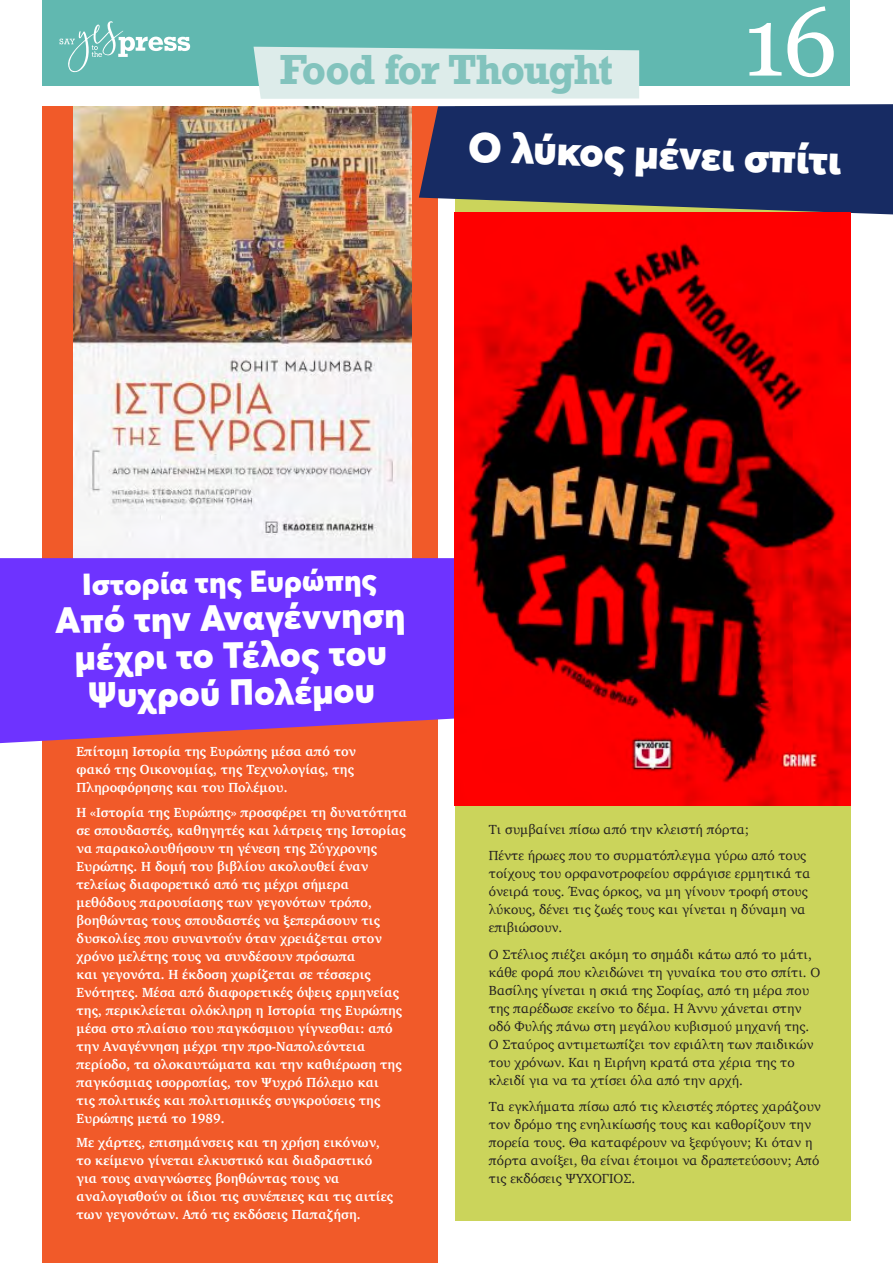
<style>
.page{position:relative;width:893px;height:1263px;background:#fff}
.page>*{position:absolute;margin:0;border:0;box-sizing:border-box;transform-origin:0 0}
.t1{font:97.5px "Georgia";color:#fff}
.t2{font:900 42px "Averta";color:#fff}
.t3{font:700 39.6px "Rockwell";letter-spacing:-.035em;color:#82c3bd}
.t4{font:900 36px/37.5px "Averta";color:#fff;text-align:center}
.t5{font:900 30px "Averta";color:#fff}
.t6{font:700 13.5px/18px "Charter";letter-spacing:.005em;color:#fff;scale:.96 1}
.t7{font:13.5px/18px "Charter";color:#231f20}
</style>
<div class="page">
<div style="left:43px;top:106px;width:395px;height:1157px;background:#f15a29"></div>
<img style="left:73px;top:106px;width:339px;height:452px">
<div style="left:43px;top:0;width:807px;height:85px;background:#61b8b0"></div>
<svg style="left:60px;top:21px;width:130px;height:51px"></svg>
<div style="left:254px;top:47px;width:385px;height:52px;background:#ddecea"></div>
<div style="left:455px;top:106px;width:395px;height:1114px;background:#cbd45b"></div>
<svg style="left:0;top:558px;width:455px;height:185px;background:#7636f2"></svg>
<svg style="left:419px;top:104px;width:474px;height:110px;background:#293763"></svg>
<img style="left:455px;top:212px;width:395px;height:594px">
<h3 class="t3" style="left:280px;top:44px;width:335px">Food for Thought</h3>
<h1 class="t1" style="left:743px;top:-29px;width:96px">16</h1>
<h2 class="t2" style="left:469px;top:120px;width:375px;rotate:2deg">Ο λύκος μένει σπίτι</h2>
<h3 class="t5" style="left:82px;top:565px;width:296px;rotate:-1deg">Ιστορία της Ευρώπης</h3>
<h3 class="t4" style="left:55px;top:601px;width:352px;rotate:-1deg">Από την Αναγέννηση μέχρι το Τέλος του<br>Ψυχρού Πολέμου</h3>
<p class="t6" style="left:77px;top:742px;width:293px">Επίτομη Ιστορία της Ευρώπης μέσα από τον φακό της Οικονομίας, της Τεχνολογίας, της<br>Πληροφόρησης και του Πολέμου.</p>
<p class="t6" style="left:77px;top:803px;width:346px">Η «Ιστορία της Ευρώπης» προσφέρει τη δυνατότητα σε σπουδαστές, καθηγητές και λάτρεις της Ιστορίας να παρακολουθήσουν τη γένεση της Σύγχρονης Ευρώπης. Η δομή του βιβλίου ακολουθεί έναν τελείως διαφορετικό από τις μέχρι σήμερα μεθόδους παρουσίασης των γεγονότων τρόπο, βοηθώντας τους σπουδαστές να ξεπεράσουν τις δυσκολίες που συναντούν όταν χρειάζεται στον χρόνο μελέτης τους να συνδέσουν πρόσωπα<br>και γεγονότα. Η έκδοση χωρίζεται σε τέσσερις Ενότητες. Μέσα από διαφορετικές όψεις ερμηνείας της, περικλείεται ολόκληρη η Ιστορία της Ευρώπης μέσα στο πλαίσιο του παγκόσμιου γίγνεσθαι: από την Αναγέννηση μέχρι την προ-Ναπολεόντεια περίοδο, τα ολοκαυτώματα και την καθιέρωση της παγκόσμιας ισορροπίας, τον Ψυχρό Πόλεμο και<br>τις πολιτικές και πολιτισμικές συγκρούσεις της Ευρώπης μετά το 1989.</p>
<p class="t6" style="left:77px;top:1133px;width:331px">Με χάρτες, επισημάνσεις και τη χρήση εικόνων, το κείμενο γίνεται ελκυστικό και διαδραστικό για τους αναγνώστες βοηθώντας τους να αναλογισθούν οι ίδιοι τις συνέπειες και τις αιτίες των γεγονότων. Από τις εκδόσεις Παπαζήση.</p>
<p class="t7" style="left:489px;top:816px;width:319px;line-height:26.5px">Τι συμβαίνει πίσω από την κλειστή πόρτα;<br>Πέντε ήρωες που το συρματόπλεγμα γύρω από τους</p>
<p class="t7" style="left:489px;top:865px;width:323px">τοίχους του ορφανοτροφείου σφράγισε ερμητικά τα όνειρά τους. Ένας όρκος, να μη γίνουν τροφή στους λύκους, δένει τις ζωές τους και γίνεται η δύναμη να επιβιώσουν.</p>
<p class="t7" style="left:489px;top:945px;width:333px">Ο Στέλιος πιέζει ακόμη το σημάδι κάτω από το μάτι, κάθε φορά που κλειδώνει τη γυναίκα του στο σπίτι. Ο Βασίλης γίνεται η σκιά της Σοφίας, από τη μέρα που της παρέδωσε εκείνο το δέμα. Η Άννυ χάνεται στην οδό Φυλής πάνω στη μεγάλου κυβισμού μηχανή της.<br>Ο Σταύρος αντιμετωπίζει τον εφιάλτη των παιδικών του χρόνων. Και η Ειρήνη κρατά στα χέρια της το κλειδί για να τα χτίσει όλα από την αρχή.</p>
<p class="t7" style="left:489px;top:1098px;width:333px">Τα εγκλήματα πίσω από τις κλειστές πόρτες χαράζουν τον δρόμο της ενηλικίωσής τους και καθορίζουν την πορεία τους. Θα καταφέρουν να ξεφύγουν; Κι όταν η πόρτα ανοίξει, θα είναι έτοιμοι να δραπετεύσουν; Από τις εκδόσεις ΨΥΧΟΓΙΟΣ.</p>
</div>
